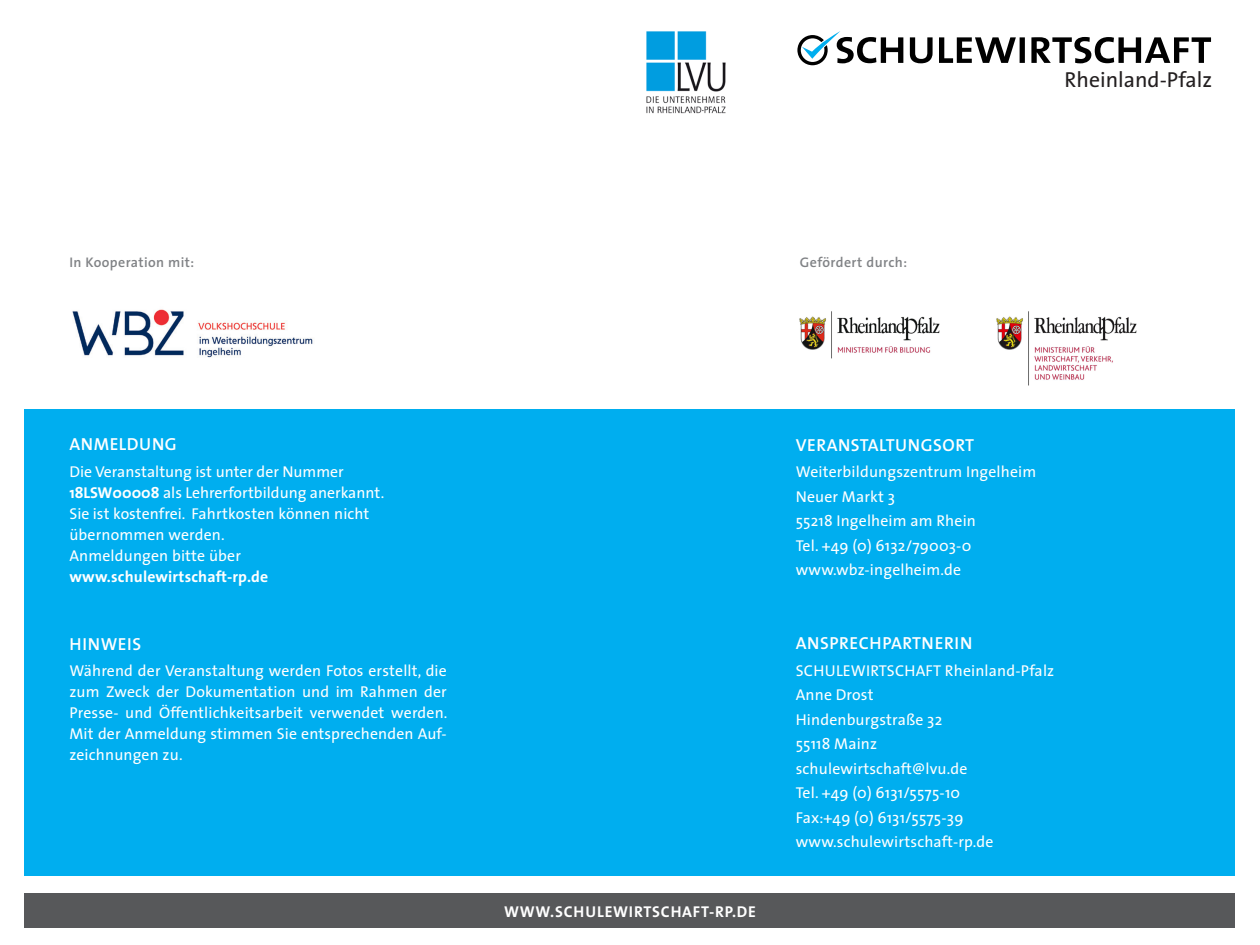
<style>
.page{position:relative;width:1260px;height:945px;background:#fff}
.page>*{position:absolute;margin:0;border:0;box-sizing:border-box;transform-origin:0 0}
.t1{font:21.7px "The Sans";color:#231f20}
.t2{font:600 17.5px "The Sans";letter-spacing:.03em;color:#fff}
.t3{font:15.75px/21px "The Sans";letter-spacing:.01em;color:#fff}
.t4{font:700 15.75px "The Sans";letter-spacing:.05em;color:#fff}
.t5{font:600 14px "The Sans";letter-spacing:.03em;color:#808285}
.s1{font-weight:700}
</style>
<div class="page">
<div style="left:25px;top:409px;width:1210px;height:467px;background:#00aeef"></div>
<div style="left:25px;top:893px;width:1210px;height:35px;background:#57585a"></div>
<svg style="left:797px;top:31px;width:414px;height:34px"></svg>
<img style="left:646px;top:31px;width:80px;height:83px">
<img style="left:996px;top:311px;width:141px;height:75px">
<img style="left:799px;top:311px;width:141px;height:48px">
<img style="left:72px;top:309px;width:241px;height:49px">
<p class="t1" style="left:1064px;top:62px;width:149px">Rheinland-Pfalz</p>
<p class="t5" style="left:69px;top:250px;width:126px">In Kooperation mit:</p>
<p class="t5" style="left:800px;top:250px;width:109px">Gefördert durch:</p>
<p class="t2" style="left:69px;top:430px;width:109px">ANMELDUNG</p>
<p class="t3" style="left:69px;top:460px;width:316px">Die Veranstaltung ist unter der Nummer <span class="s1">18LSW00008</span> als Lehrerfortbildung anerkannt.<br>Sie ist kostenfrei. Fahrtkosten können nicht übernommen werden.<br>Anmeldungen bitte über <span class="s1">www.schulewirtschaft-rp.de</span></p>
<p class="t2" style="left:69px;top:629px;width:73px">HINWEIS</p>
<p class="t3" style="left:69px;top:660px;width:380px;text-align:justify">Während der Veranstaltung werden Fotos erstellt, die zum Zweck der Dokumentation und im Rahmen der Presse- und Öffentlichkeitsarbeit verwendet werden.<br>Mit der Anmeldung stimmen Sie entsprechenden Auf&shy;zeichnungen zu.</p>
<p class="t4" style="left:504px;top:898px;width:254px">WWW.SCHULEWIRTSCHAFT-RP.DE</p>
<p class="t2" style="left:796px;top:431px;width:180px">VERANSTALTUNGSORT</p>
<p class="t3" style="left:796px;top:459px;width:242px;line-height:24.5px">Weiterbildungszentrum Ingelheim<br>Neuer Markt 3<br>55218 Ingelheim am Rhein</p>
<p class="t3" style="left:796px;top:535px;width:177px">Tel. +49 (0) 6132/79003-0</p>
<p class="t3" style="left:796px;top:559px;width:167px">www.wbz-ingelheim.de</p>
<p class="t2" style="left:796px;top:629px;width:178px">ANSPRECHPARTNERIN</p>
<p class="t3" style="left:796px;top:659px;width:260px">SCHULEWIRTSCHAFT Rheinland-Pfalz</p>
<p class="t3" style="left:796px;top:684px;width:79px">Anne Drost</p>
<p class="t3" style="left:796px;top:708px;width:148px">Hindenburgstraße 32</p>
<p class="t3" style="left:796px;top:733px;width:83px">55118 Mainz</p>
<p class="t3" style="left:796px;top:757px;width:173px">schulewirtschaft@lvu.de</p>
<p class="t3" style="left:796px;top:782px;width:166px">Tel. +49 (0) 6131/5575-10</p>
<p class="t3" style="left:796px;top:806px;width:169px">Fax:+49 (0) 6131/5575-39</p>
<p class="t3" style="left:796px;top:831px;width:199px">www.schulewirtschaft-rp.de</p>
</div>
